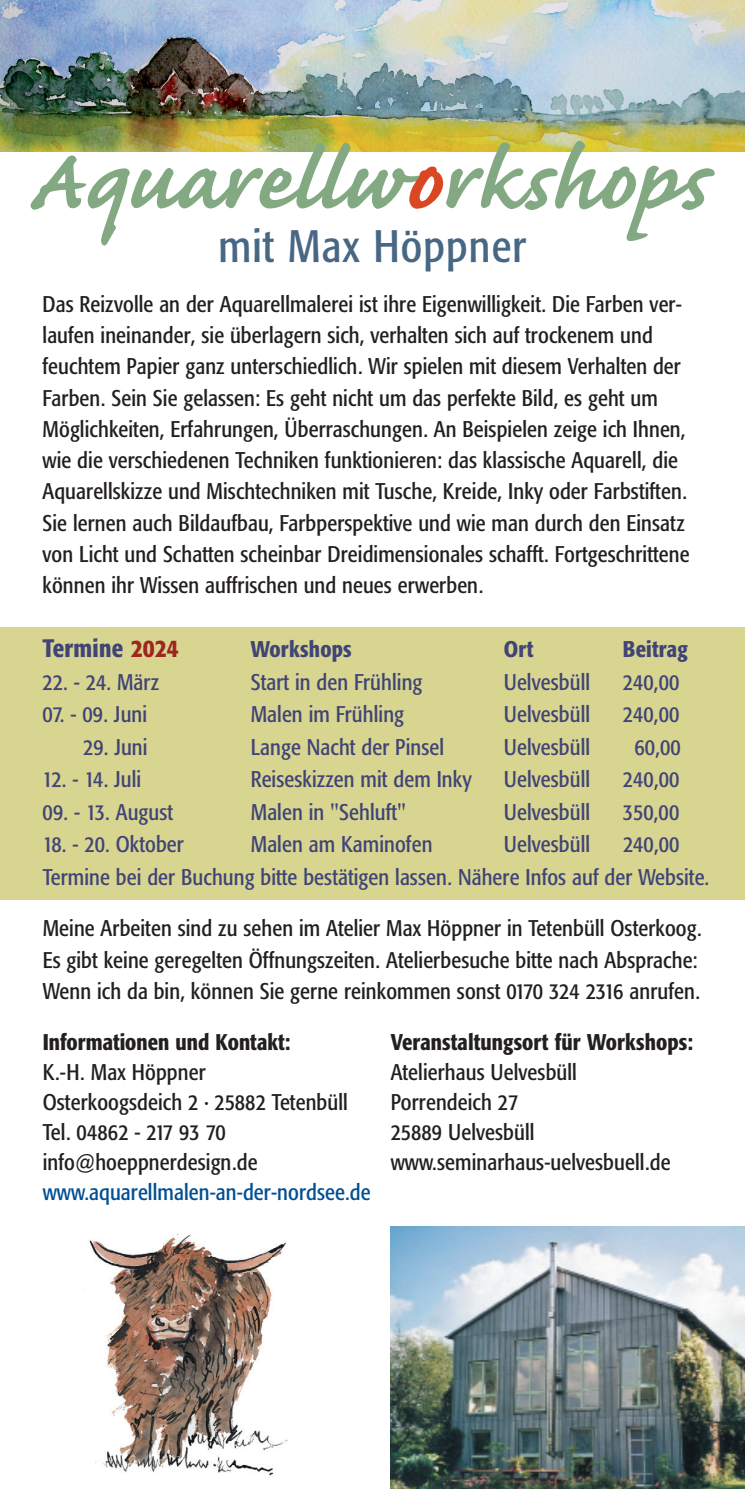
<style>
.page{position:relative;width:745px;height:1489px;background:#fff}
.page>*{position:absolute;margin:0;border:0;box-sizing:border-box;transform-origin:0 0}
.t1{font:700 110px "Caflisch Script";color:#83a982}
.t2{font:45px "Formata Condensed BQ";letter-spacing:.025em;color:#476783}
.t3{font:500 25px "Formata Condensed BQ";letter-spacing:.01em;color:#404476}
.t4{font:22.5px/31.2px "Formata Condensed BQ";letter-spacing:.005em;color:#231f20}
.t5{font:22.5px/32.5px "Formata Condensed BQ";letter-spacing:.005em;color:#404476}
.t6{font:500 22.5px "Formata Condensed BQ";letter-spacing:.005em;color:#231f20}
.t7{font:22.5px "Formata Condensed BQ";letter-spacing:.005em;color:#004f92}
.t8{font:500 22.5px "Formata Condensed BQ";letter-spacing:.01em;color:#404476}
.s1{color:#d94823}
.s2{color:#9f2521}
</style>
<div class="page">
<div style="left:0;top:627px;width:744px;height:272px;background:#d8d591"></div>
<img style="left:89px;top:1234px;width:199px;height:242px">
<img style="left:0;top:0;width:744px;height:151px">
<img style="left:390px;top:1226px;width:354px;height:262px">
<h1 class="t1" style="left:26px;top:125px;width:681px">Aquarellw<span class="s1">o</span>rkshops</h1>
<h2 class="t2" style="left:218px;top:220px;width:309px">mit Max Höppner</h2>
<p class="t4" style="left:43px;top:288px;width:648px">Das Reizvolle an der Aquarellmalerei ist ihre Eigenwilligkeit. Die Farben ver&shy;laufen ineinander, sie überlagern sich, verhalten sich auf trockenem und feuchtem Papier ganz unterschiedlich. Wir spielen mit diesem Verhalten der Farben. Sein Sie gelassen: Es geht nicht um das perfekte Bild, es geht um Möglichkeiten, Erfahrungen, Überraschungen. An Beispielen zeige ich Ihnen, wie die verschiedenen Techniken funktionieren: das klassische Aquarell, die Aquarellskizze und Mischtechniken mit Tusche, Kreide, Inky oder Farbstiften.<br>Sie lernen auch Bildaufbau, Farbperspektive und wie man durch den Einsatz von Licht und Schatten scheinbar Dreidimensionales schafft. Fortgeschrittene können ihr Wissen auffrischen und neues erwerben.</p>
<p class="t3" style="left:43px;top:633px;width:138px">Termine <span class="s2">2024</span></p>
<p class="t8" style="left:250px;top:635px;width:102px">Workshops</p>
<p class="t8" style="left:503px;top:635px;width:31px">Ort</p>
<p class="t8" style="left:622px;top:635px;width:66px">Beitrag</p>
<p class="t5" style="left:43px;top:665px;width:118px">22. - 24. März</p>
<p class="t5" style="left:250px;top:665px;width:173px">Start in den Frühling</p>
<p class="t5" style="left:503px;top:665px;width:88px">Uelvesbüll</p>
<p class="t5" style="left:622px;top:665px;width:58px">240,00</p>
<p class="t5" style="left:43px;top:698px;width:106px">07. - 09. Juni</p>
<p class="t5" style="left:250px;top:698px;width:155px">Malen im Frühling</p>
<p class="t5" style="left:503px;top:698px;width:88px">Uelvesbüll</p>
<p class="t5" style="left:622px;top:698px;width:58px">240,00</p>
<p class="t5" style="left:83px;top:730px;width:66px">29. Juni</p>
<p class="t5" style="left:250px;top:730px;width:195px">Lange Nacht der Pinsel</p>
<p class="t5" style="left:503px;top:730px;width:88px">Uelvesbüll</p>
<p class="t5" style="left:634px;top:730px;width:48px">60,00</p>
<p class="t5" style="left:43px;top:763px;width:100px">12. - 14. Juli</p>
<p class="t5" style="left:250px;top:763px;width:222px">Reiseskizzen mit dem Inky</p>
<p class="t5" style="left:503px;top:763px;width:88px">Uelvesbüll</p>
<p class="t5" style="left:622px;top:763px;width:58px">240,00</p>
<p class="t5" style="left:43px;top:795px;width:132px">09. - 13. August</p>
<p class="t5" style="left:250px;top:795px;width:157px">Malen in "Sehluft"</p>
<p class="t5" style="left:503px;top:795px;width:88px">Uelvesbüll</p>
<p class="t5" style="left:622px;top:795px;width:58px">350,00</p>
<p class="t5" style="left:43px;top:828px;width:143px">18. - 20. Oktober</p>
<p class="t5" style="left:251px;top:828px;width:183px">Malen am Kaminofen</p>
<p class="t5" style="left:503px;top:828px;width:88px">Uelvesbüll</p>
<p class="t5" style="left:43px;top:828px;width:667px;text-indent:580px">240,00<br>Termine bei der Buchung bitte bestätigen lassen. Nähere Infos auf der Website.</p>
<p class="t4" style="left:43px;top:913px;width:660px">Meine Arbeiten sind zu sehen im Atelier Max Höppner in Tetenbüll Osterkoog.<br>Es gibt keine geregelten Öffnungszeiten. Atelierbesuche bitte nach Absprache:<br>Wenn ich da bin, können Sie gerne reinkommen sonst 0170 324 2316 anrufen.</p>
<p class="t6" style="left:43px;top:1028px;width:249px">Informationen und Kontakt:</p>
<p class="t4" style="left:43px;top:1057px;width:306px;line-height:30px">K.-H. Max Höppner<br>Osterkoogsdeich 2 · 25882 Tetenbüll<br>Tel. 04862 - 217 93 70 info@hoeppnerdesign.de</p>
<p class="t7" style="left:43px;top:1178px;width:329px">www.aquarellmalen-an-der-nordsee.de</p>
<p class="t6" style="left:390px;top:1028px;width:304px">Veranstaltungsort für Workshops:</p>
<p class="t4" style="left:390px;top:1057px;width:281px;line-height:30px">Atelierhaus Uelvesbüll<br>Porrendeich 27<br>25889 Uelvesbüll www.seminarhaus-uelvesbuell.de</p>
</div>
